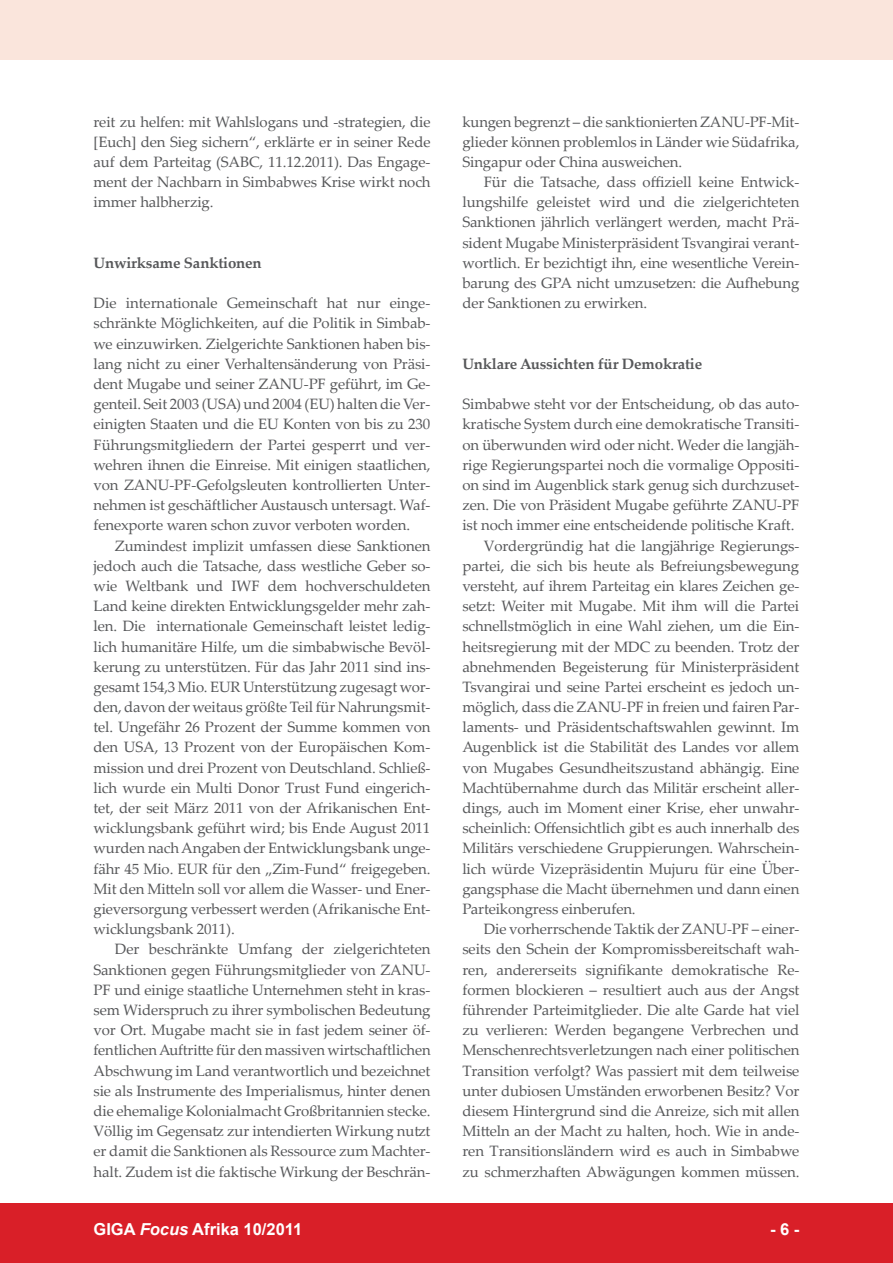
<style>
.page{position:relative;width:893px;height:1263px;background:#fff}
.page>*{position:absolute;margin:0;border:0;box-sizing:border-box;transform-origin:0 0}
.t1{font:700 16.5px "Arial";color:#fff}
.foc__text_fliesstext{font:15px/20.2px "Palatino Linotype";letter-spacing:-.01em;color:#57585a;text-align:justify}
.foc__text_1__absatz{font:15px/20.2px "Palatino Linotype";letter-spacing:-.01em;color:#57585a;text-align:justify}
.foc__text_ueberschri{font:700 15px "Palatino Linotype";letter-spacing:-.01em;color:#57585a}
.s1{font-style:italic}
</style>
<div class="page">
<div style="left:0;top:1203px;width:893px;height:60px;background:#d91f28"></div>
<div style="left:0;top:0;width:893px;height:60px;background:#fae5dc"></div>
<p class="foc__text_fliesstext" style="left:94px;top:111px;width:339px">reit zu helfen: mit Wahlslogans und -strategien, die [Euch] den Sieg sichern“, erklärte er in seiner Rede auf dem Parteitag (SABC, 11.12.2011). Das Engage&shy;ment der Nachbarn in Simbabwes Krise wirkt noch immer halbherzig.</p>
<p class="foc__text_ueberschri" style="left:94px;top:252px;width:170px">Unwirksame Sanktionen</p>
<p class="foc__text_1__absatz" style="left:94px;top:292px;width:338px">Die internationale Gemeinschaft hat nur einge&shy;schränkte Möglichkeiten, auf die Politik in Simbab&shy;we einzuwirken. Zielgerichte Sanktionen haben bis&shy;lang nicht zu einer Verhaltensänderung von Präsi&shy;dent Mugabe und seiner ZANU-PF geführt, im Ge&shy;genteil. Seit 2003 (USA) und 2004 (EU) halten die Ver&shy;einigten Staaten und die EU Konten von bis zu 230<br>Führungsmitgliedern der Partei gesperrt und ver&shy;wehren ihnen die Einreise. Mit einigen staatlichen, von ZANU-PF-Gefolgsleuten kontrollierten Unter&shy;nehmen ist geschäftlicher Austausch untersagt. Waf&shy;fenexporte waren schon zuvor verboten worden.</p>
<p class="foc__text_fliesstext" style="left:94px;top:535px;width:339px;text-indent:21px">Zumindest implizit umfassen diese Sanktionen jedoch auch die Tatsache, dass westliche Geber so&shy;wie Weltbank und IWF dem hochverschuldeten Land keine direkten Entwicklungsgelder mehr zah&shy;len. Die internationale Gemeinschaft leistet ledig&shy;lich humanitäre Hilfe, um die simbabwische Bevöl&shy;kerung zu unterstützen. Für das Jahr 2011 sind ins&shy;gesamt 154,3 Mio. EUR Unterstützung zugesagt wor&shy;den, davon der weitaus größte Teil für Nahrungsmit&shy;tel. Ungefähr 26 Prozent der Summe kommen von den USA, 13 Prozent von der Europäischen Kom&shy;mission und drei Prozent von Deutschland. Schließ&shy;lich wurde ein Multi Donor Trust Fund eingerich&shy;tet, der seit März 2011 von der Afrikanischen Ent&shy;wicklungsbank geführt wird; bis Ende August 2011 wurden nach Angaben der Entwicklungsbank unge&shy;fähr 45 Mio. EUR für den „Zim-Fund“ freigegeben.<br>Mit den Mitteln soll vor allem die Wasser- und Ener&shy;gieversorgung verbessert werden (Afrikanische Ent&shy;wicklungsbank 2011).</p>
<p class="foc__text_fliesstext" style="left:94px;top:938px;width:339px;text-indent:21px">Der beschränkte Umfang der zielgerichteten Sanktionen gegen Führungsmitglieder von ZANU-PF und einige staatliche Unternehmen steht in kras&shy;sem Widerspruch zu ihrer symbolischen Bedeutung vor Ort. Mugabe macht sie in fast jedem seiner öf&shy;fentlichen Auftritte für den massiven wirtschaftlichen Abschwung im Land verantwortlich und bezeichnet sie als Instrumente des Imperialismus, hinter denen die ehemalige Kolonialmacht Großbritannien stecke.<br>Völlig im Gegensatz zur intendierten Wirkung nutzt er damit die Sanktionen als Ressource zum Machter&shy;halt. Zudem ist die faktische Wirkung der Beschrän-</p>
<p class="foc__text_fliesstext" style="left:462px;top:111px;width:338px">kungen begrenzt – die sanktionierten ZANU-PF-Mit&shy;glieder können problemlos in Länder wie Südafrika, Singapur oder China ausweichen.</p>
<p class="foc__text_fliesstext" style="left:462px;top:171px;width:338px;text-indent:21px">Für die Tatsache, dass offiziell keine Entwick&shy;lungshilfe geleistet wird und die zielgerichteten Sanktionen jährlich verlängert werden, macht Prä&shy;sident Mugabe Ministerpräsident Tsvangirai verant&shy;wortlich. Er bezichtigt ihn, eine wesentliche Verein&shy;barung des GPA nicht umzusetzen: die Aufhebung der Sanktionen zu erwirken.</p>
<p class="foc__text_ueberschri" style="left:462px;top:353px;width:241px">Unklare Aussichten für Demokratie</p>
<p class="foc__text_1__absatz" style="left:462px;top:393px;width:338px">Simbabwe steht vor der Entscheidung, ob das auto&shy;kratische System durch eine demokratische Transiti&shy;on überwunden wird oder nicht. Weder die langjäh&shy;rige Regierungspartei noch die vormalige Oppositi&shy;on sind im Augenblick stark genug sich durchzuset&shy;zen. Die von Präsident Mugabe geführte ZANU-PF ist noch immer eine entscheidende politische Kraft.</p>
<p class="foc__text_fliesstext" style="left:462px;top:535px;width:339px;text-indent:21px">Vordergründig hat die langjährige Regierungs&shy;partei, die sich bis heute als Befreiungsbewegung versteht, auf ihrem Parteitag ein klares Zeichen ge&shy;setzt: Weiter mit Mugabe. Mit ihm will die Partei schnellstmöglich in eine Wahl ziehen, um die Ein&shy;heitsregierung mit der MDC zu beenden. Trotz der abnehmenden Begeisterung für Ministerpräsident Tsvangirai und seine Partei erscheint es jedoch un&shy;möglich, dass die ZANU-PF in freien und fairen Par&shy;laments- und Präsidentschaftswahlen gewinnt. Im Augenblick ist die Stabilität des Landes vor allem von Mugabes Gesundheitszustand abhängig. Eine Machtübernahme durch das Militär erscheint aller&shy;dings, auch im Moment einer Krise, eher unwahr&shy;scheinlich: Offensichtlich gibt es auch innerhalb des Militärs verschiedene Gruppierungen. Wahrschein&shy;lich würde Vizepräsidentin Mujuru für eine Über&shy;gangsphase die Macht übernehmen und dann einen Parteikongress einberufen.</p>
<p class="foc__text_fliesstext" style="left:462px;top:918px;width:339px;text-indent:21px">Die vorherrschende Taktik der ZANU-PF – einer&shy;seits den Schein der Kompromissbereitschaft wah&shy;ren, andererseits signifikante demokratische Re&shy;formen blockieren – resultiert auch aus der Angst führender Parteimitglieder. Die alte Garde hat viel zu verlieren: Werden begangene Verbrechen und Menschenrechtsverletzungen nach einer politischen Transition verfolgt? Was passiert mit dem teilweise unter dubiosen Umständen erworbenen Besitz? Vor diesem Hintergrund sind die Anreize, sich mit allen Mitteln an der Macht zu halten, hoch. Wie in ande&shy;ren Transitionsländern wird es auch in Simbabwe zu schmerzhaften Abwägungen kommen müssen.</p>
<p class="t1" style="left:94px;top:1218px;width:210px">GIGA <span class="s1">Focus</span> Afrika 10/2011</p>
<p class="t1" style="left:770px;top:1218px;width:31px">- 6 -</p>
</div>
